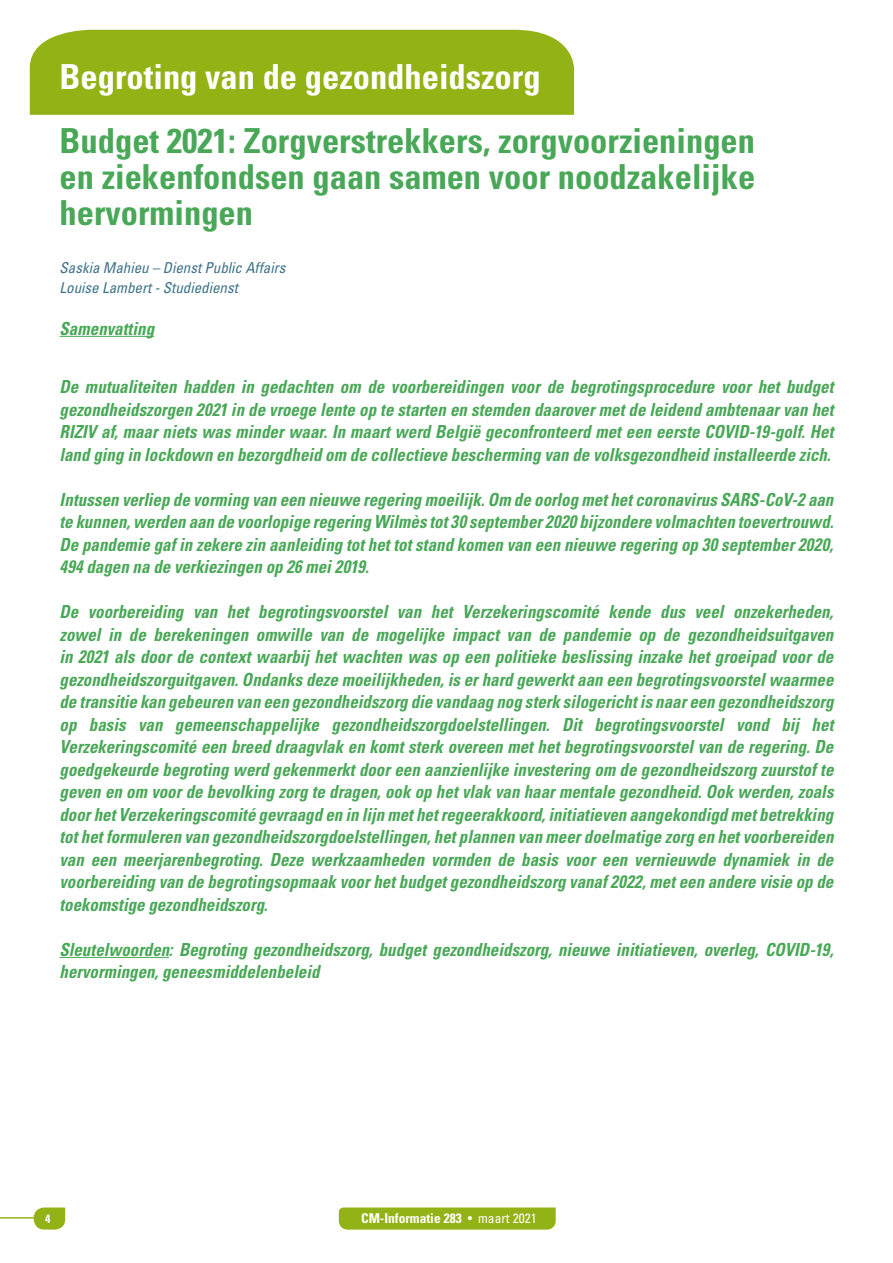
<style>
.page{position:relative;width:893px;height:1263px;background:#fff}
.page>*{position:absolute;margin:0;border:0;box-sizing:border-box;transform-origin:0 0}
.t1{font:700 condensed 34.5px/36px "Univers LT Std";color:#49a857;text-align:justify}
.t2{font:700 condensed 34.5px "Univers LT Std";color:#fff}
.t3{font:italic 700 condensed 18px/22.5px "Univers LT Std";color:#49a857;text-align:justify;scale:.94 1}
.t4{font:italic condensed 15px/19.5px "Univers LT Std";color:#3f7287}
.t5{font:700 condensed 13.5px "Univers LT Std";color:#fff}
.t6{font:700 condensed 12px "Univers LT Std";color:#fff}
.s1{font-weight:400}
</style>
<div class="page">
<svg style="left:29px;top:1207px;width:37px;height:23px"></svg>
<hr style="left:0;top:1217px;width:38px;height:1px;background:#92b216">
<div style="left:339px;top:1207px;width:217px;height:22px;background:#92b216"></div>
<div style="left:30px;top:30px;width:544px;height:85px;background:#92b216"></div>
<div style="left:60px;top:59px;width:481px;height:30px;background:#92b216"></div>
<hr style="left:60px;top:336px;width:94px;height:1px;background:#49a857">
<hr style="left:60px;top:957px;width:109px;height:1px;background:#49a857">
<h1 class="t2" style="left:60px;top:56px;width:483px">Begroting van de gezondheidszorg</h1>
<h1 class="t1" style="left:60px;top:123px;width:697px">Budget 2021: Zorgverstrekkers, zorgvoorzieningen en ziekenfondsen gaan samen voor noodzakelijke hervormingen</h1>
<p class="t4" style="left:60px;top:258px;width:227px">Saskia Mahieu – Dienst Public Affairs<br>Louise Lambert - Studiedienst</p>
<p class="t3" style="left:60px;top:317px;width:102px">Samenvatting</p>
<p class="t3" style="left:60px;top:375px;width:825px">De mutualiteiten hadden in gedachten om de voorbereidingen voor de begrotingsprocedure voor het budget gezondheidszorgen 2021 in de vroege lente op te starten en stemden daarover met de leidend ambtenaar van het RIZIV af, maar niets was minder waar. In maart werd België geconfronteerd met een eerste COVID-19-golf. Het land ging in lockdown en bezorgdheid om de collectieve bescherming van de volksgezondheid installeerde zich.</p>
<p class="t3" style="left:60px;top:488px;width:825px">Intussen verliep de vorming van een nieuwe regering moeilijk. Om de oorlog met het coronavirus SARS-CoV-2 aan te kunnen, werden aan de voorlopige regering Wilmès tot 30 september 2020 bijzondere volmachten toevertrouwd.<br>De pandemie gaf in zekere zin aanleiding tot het tot stand komen van een nieuwe regering op 30 september 2020, 494 dagen na de verkiezingen op 26 mei 2019.</p>
<p class="t3" style="left:60px;top:600px;width:825px">De voorbereiding van het begrotingsvoorstel van het Verzekeringscomité kende dus veel onzekerheden, zowel in de berekeningen omwille van de mogelijke impact van de pandemie op de gezondheidsuitgaven in 2021 als door de context waarbij het wachten was op een politieke beslissing inzake het groeipad voor de gezondheidszorguitgaven. Ondanks deze moeilijkheden, is er hard gewerkt aan een begrotingsvoorstel waarmee de transitie kan gebeuren van een gezondheidszorg die vandaag nog sterk silogericht is naar een gezondheidszorg op basis van gemeenschappelijke gezondheidszorgdoelstellingen. Dit begrotingsvoorstel vond bij het Verzekeringscomité een breed draagvlak en komt sterk overeen met het begrotingsvoorstel van de regering. De goedgekeurde begroting werd gekenmerkt door een aanzienlijke investering om de gezondheidszorg zuurstof te geven en om voor de bevolking zorg te dragen, ook op het vlak van haar mentale gezondheid. Ook werden, zoals door het Verzekeringscomité gevraagd en in lijn met het regeerakkoord, initiatieven aangekondigd met betrekking tot het formuleren van gezondheidszorgdoelstellingen, het plannen van meer doelmatige zorg en het voorbereiden van een meerjarenbegroting. Deze werkzaamheden vormden de basis voor een vernieuwde dynamiek in de voorbereiding van de begrotingsopmaak voor het budget gezondheidszorg vanaf 2022, met een andere visie op de toekomstige gezondheidszorg.</p>
<p class="t3" style="left:60px;top:938px;width:825px">Sleutelwoorden: Begroting gezondheidszorg, budget gezondheidszorg, nieuwe initiatieven, overleg, COVID-19, hervormingen, geneesmiddelenbeleid</p>
<p class="t6" style="left:45px;top:1211px;width:7px">4</p>
<p class="t5" style="left:361px;top:1210px;width:177px">CM-Informatie 283 <span class="s1">• maart 2021</span></p>
</div>
